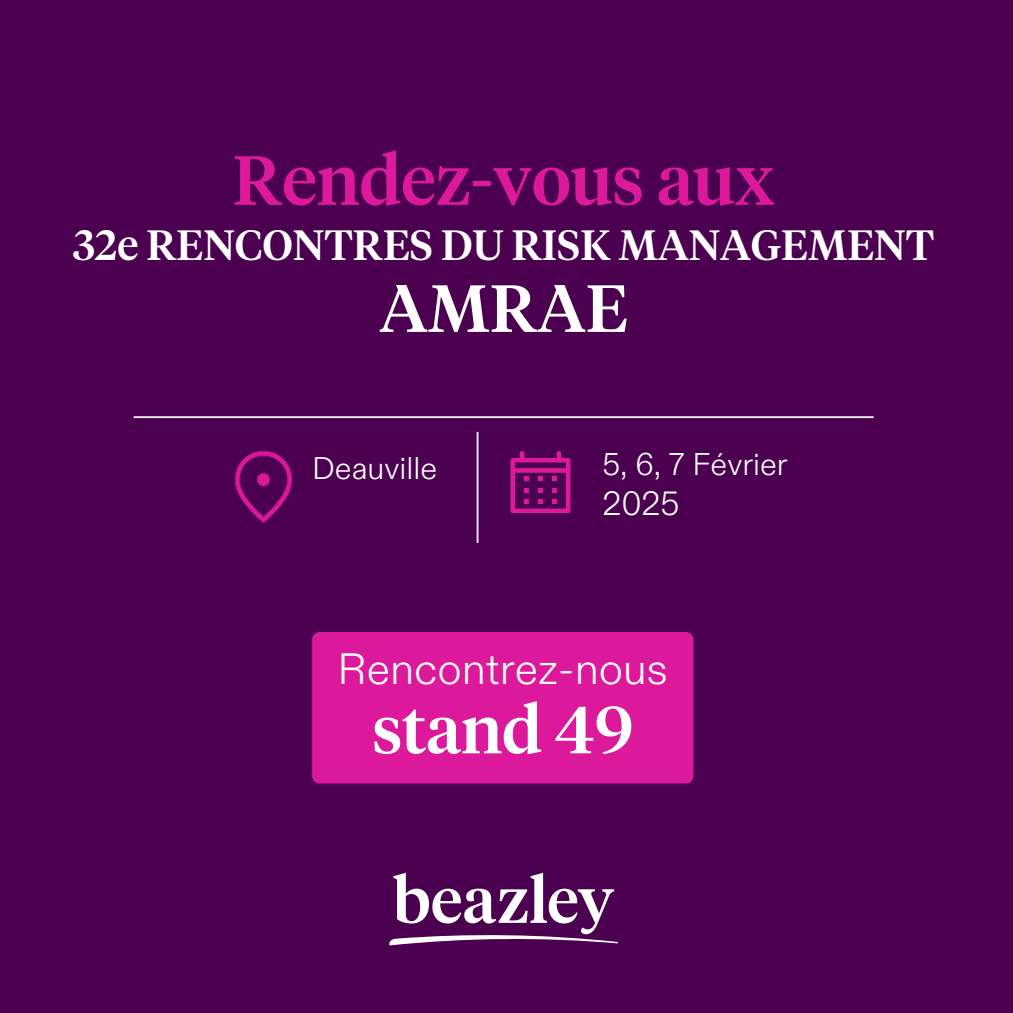
<style>
.page{position:relative;width:1013px;height:1013px;background:#fff}
.page>*{position:absolute;margin:0;border:0;box-sizing:border-box;transform-origin:0 0}
.t1{font:500 69.12px "Tiempos Headline";color:#dc199b}
.t2{font:500 66.38px "Tiempos Headline";color:#fff}
.t3{font:500 66.25px "Tiempos Headline";color:#fff}
.t4{font:300 43.75px "ABC Diatype";color:#fff}
.t5{font:500 42.12px "Tiempos Headline";color:#fff}
.t6{font:300 33.5px "ABC Diatype";color:#fff}
.t7{font:300 31.38px "ABC Diatype";color:#fff}
</style>
<div class="page">
<div style="left:0;top:0;width:1012px;height:1012px;background:#4b0050"></div>
<hr style="left:476px;top:432px;width:2px;height:111px;background:#f0f0f0">
<hr style="left:134px;top:416px;width:739px;height:2px;background:#f0f0f0">
<svg style="left:389px;top:872px;width:229px;height:73px"></svg>
<svg style="left:510px;top:451px;width:60px;height:62px"></svg>
<img style="left:234px;top:451px;width:58px;height:72px">
<div style="left:312px;top:632px;width:381px;height:151px;background:#dc199b"></div>
<p class="t1" style="left:233px;top:138px;width:543px">Rendez-vous aux</p>
<p class="t5" style="left:73px;top:220px;width:862px">32e RENCONTRES DU RISK MANAGEMENT</p>
<p class="t2" style="left:379px;top:268px;width:250px">AMRAE</p>
<p class="t7" style="left:312px;top:449px;width:127px">Deauville</p>
<p class="t7" style="left:602px;top:446px;width:187px">5, 6, 7 Février</p>
<p class="t6" style="left:602px;top:483px;width:78px">2025</p>
<h1 class="t4" style="left:337px;top:643px;width:332px">Rencontrez-nous</h1>
<h1 class="t3" style="left:372px;top:689px;width:263px">stand 49</h1>
</div>
